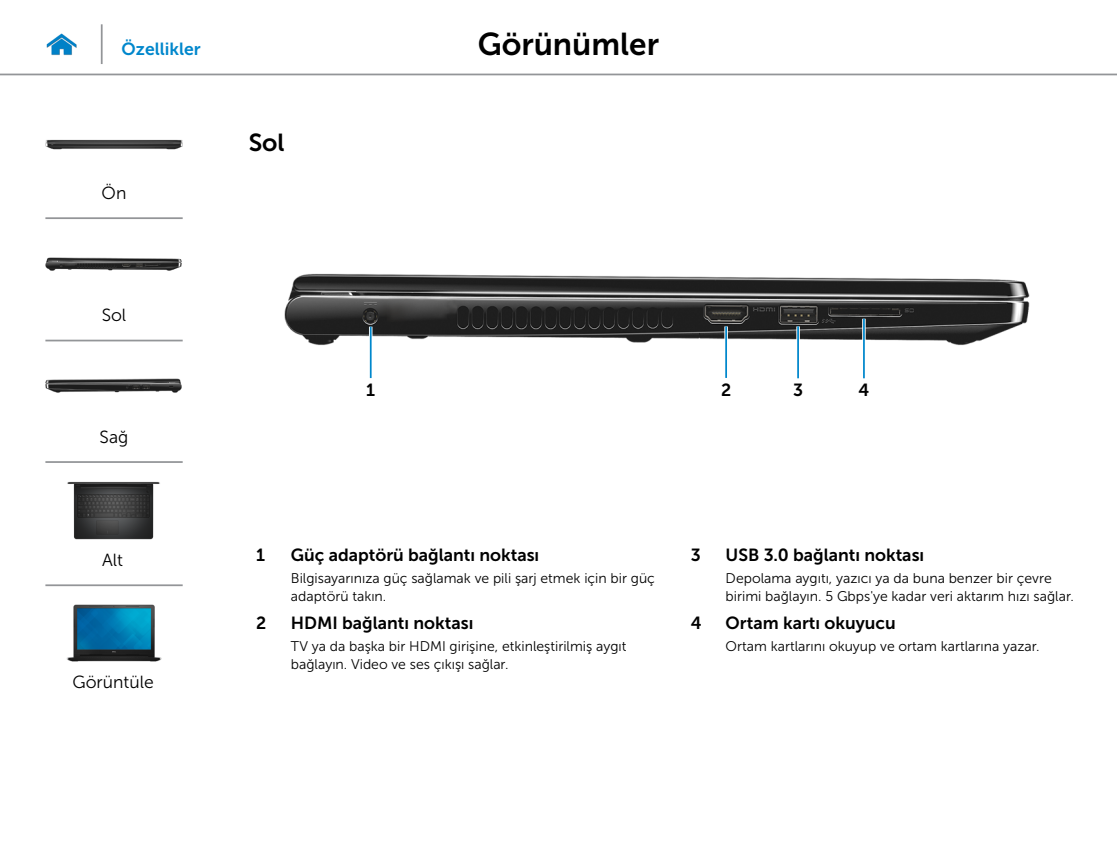
<style>
.page{position:relative;width:1117px;height:844px;background:#fff}
.page>*{position:absolute;margin:0;border:0;box-sizing:border-box;transform-origin:0 0}
.t1{font:31.5px "Museo Sans For Dell 700";color:#000}
.Head2{font:24.5px "Museo Sans For Dell 700";color:#000}
.Callout_Head{font:17.5px "Museo Sans For Dell 700";color:#000}
.t2{font:17.5px "Museo Sans For Dell 300";color:#000}
.t3{font:17.5px "Museo Sans For Dell 700";color:#0087cc}
.Callout-L{font:17.5px "Museo Sans For Dell 700";color:#000}
.Callout_description{font:14px/17.5px "Museo Sans For Dell 300";color:#000}
</style>
<div class="page">
<hr style="left:0;top:74px;width:1116px;height:1px;background:#939598">
<img style="left:46px;top:33px;width:31px;height:23px">
<img style="left:284px;top:273px;width:746px;height:73px">
<hr style="left:369px;top:326px;width:3px;height:52px;background:#fff">
<hr style="left:370px;top:326px;width:1px;height:52px;background:#0087cc">
<hr style="left:724px;top:326px;width:3px;height:52px;background:#fff">
<hr style="left:725px;top:326px;width:1px;height:52px;background:#0087cc">
<hr style="left:796px;top:326px;width:3px;height:52px;background:#fff">
<hr style="left:797px;top:326px;width:1px;height:52px;background:#0087cc">
<hr style="left:862px;top:318px;width:3px;height:60px;background:#fff">
<hr style="left:862px;top:318px;width:2px;height:60px;background:#0087cc">
<hr style="left:101px;top:24px;width:2px;height:40px;background:#939598">
<img style="left:45px;top:140px;width:137px;height:9px">
<img style="left:45px;top:257px;width:137px;height:14px">
<img style="left:45px;top:378px;width:137px;height:15px">
<img style="left:67px;top:481px;width:93px;height:58px">
<img style="left:67px;top:604px;width:94px;height:57px">
<hr style="left:45px;top:217px;width:138px;height:2px;background:#939598">
<hr style="left:45px;top:339px;width:138px;height:2px;background:#939598">
<hr style="left:45px;top:461px;width:138px;height:2px;background:#939598">
<hr style="left:45px;top:584px;width:138px;height:2px;background:#939598">
<p class="t3" style="left:122px;top:39px;width:80px">Özellikler</p>
<h1 class="t1" style="left:477px;top:26px;width:183px">Görünümler</h1>
<p class="t2" style="left:102px;top:183px;width:26px">Ön</p>
<p class="t2" style="left:102px;top:305px;width:26px">Sol</p>
<p class="t2" style="left:100px;top:428px;width:30px">Sağ</p>
<p class="t2" style="left:102px;top:550px;width:22px">Alt</p>
<p class="t2" style="left:72px;top:672px;width:83px">Görüntüle</p>
<p class="Head2" style="left:249px;top:128px;width:37px">Sol</p>
<p class="Callout-L" style="left:366px;top:380px;width:10px">1</p>
<p class="Callout-L" style="left:721px;top:380px;width:12px">2</p>
<p class="Callout-L" style="left:792px;top:380px;width:12px">3</p>
<p class="Callout-L" style="left:858px;top:380px;width:12px">4</p>
<p class="Callout_Head" style="left:256px;top:544px;width:10px">1</p>
<p class="Callout_Head" style="left:291px;top:544px;width:250px">Güç adaptörü bağlantı noktası</p>
<p class="Callout_description" style="left:291px;top:569px;width:365px">Bilgisayarınıza güç sağlamak ve pili şarj etmek için bir güç adaptörü takın.</p>
<p class="Callout_Head" style="left:256px;top:612px;width:12px">2</p>
<p class="Callout_Head" style="left:291px;top:612px;width:184px">HDMI bağlantı noktası</p>
<p class="Callout_description" style="left:291px;top:637px;width:337px">TV ya da başka bir HDMI girişine, etkinleştirilmiş aygıt bağlayın. Video ve ses çıkışı sağlar.</p>
<p class="Callout_Head" style="left:690px;top:544px;width:12px">3</p>
<p class="Callout_Head" style="left:725px;top:544px;width:200px">USB 3.0 bağlantı noktası</p>
<p class="Callout_description" style="left:725px;top:569px;width:350px">Depolama aygıtı, yazıcı ya da buna benzer bir çevre birimi bağlayın. 5 Gbps'ye kadar veri aktarım hızı sağlar.</p>
<p class="Callout_Head" style="left:690px;top:612px;width:12px">4</p>
<p class="Callout_Head" style="left:725px;top:612px;width:171px">Ortam kartı okuyucu</p>
<p class="Callout_description" style="left:725px;top:637px;width:315px">Ortam kartlarını okuyup ve ortam kartlarına yazar.</p>
</div>
